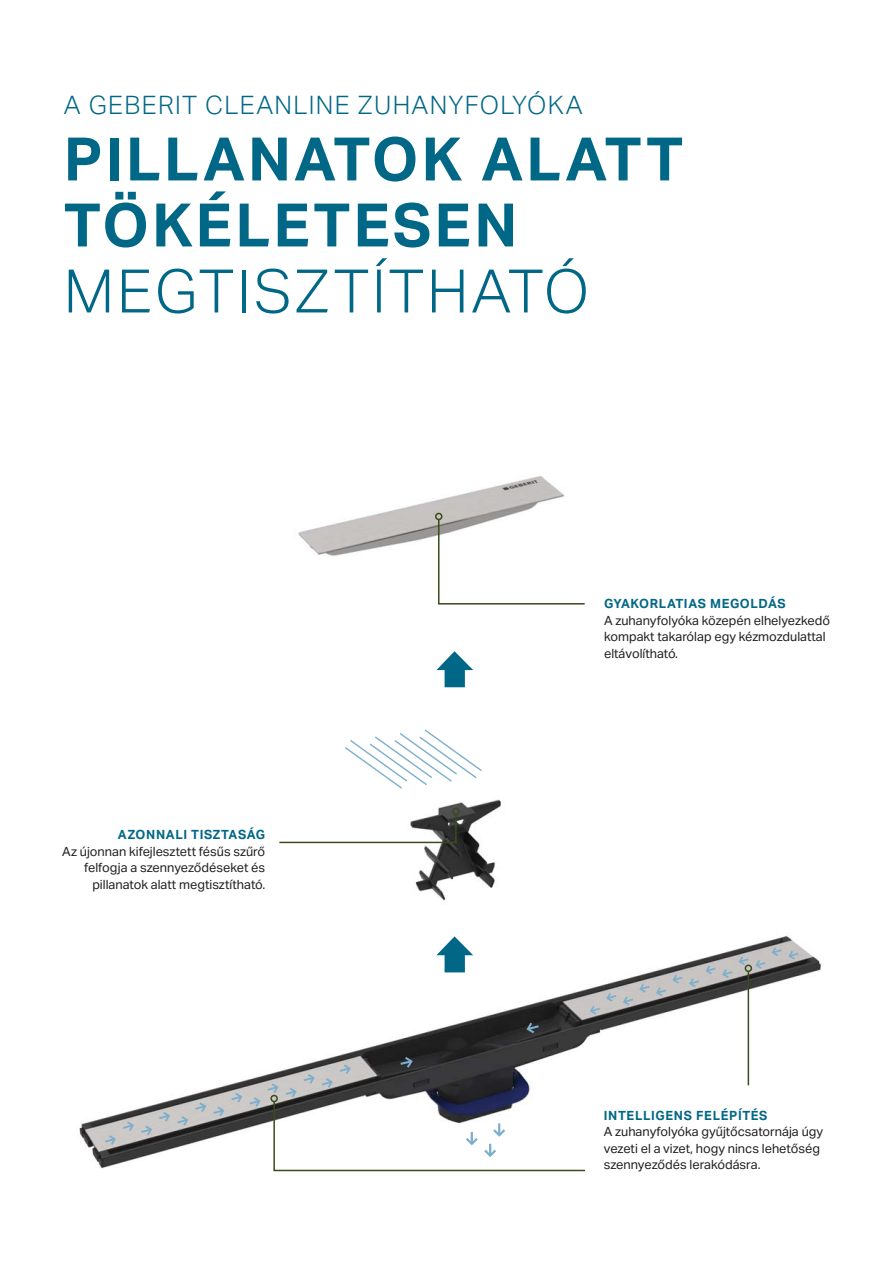
<style>
.page{position:relative;width:893px;height:1263px;background:#fff}
.page>*{position:absolute;margin:0;border:0;box-sizing:border-box;transform-origin:0 0}
.t1{font:700 60px/66px "Aktiv Grotesk Geberit";letter-spacing:.05em;color:#006886}
.t2{font:300 60px "Aktiv Grotesk Geberit";letter-spacing:.05em;color:#006886}
.t3{font:300 25.5px "Aktiv Grotesk Geberit";letter-spacing:.05em;color:#006886}
.t4{font:12.75px/16.5px "Aktiv Grotesk Geberit";color:#231f20}
.t5{font:700 12.75px "Aktiv Grotesk Geberit";letter-spacing:.05em;color:#006886}
</style>
<div class="page">
<img style="left:79px;top:935px;width:743px;height:234px">
<img style="left:298px;top:475px;width:266px;height:81px">
<img style="left:415px;top:799px;width:86px;height:102px">
<svg style="left:526px;top:1023px;width:13px;height:10px"></svg>
<svg style="left:159px;top:1112px;width:11px;height:9px"></svg>
<svg style="left:195px;top:1102px;width:11px;height:10px"></svg>
<svg style="left:231px;top:1093px;width:11px;height:9px"></svg>
<svg style="left:141px;top:1125px;width:11px;height:10px"></svg>
<svg style="left:177px;top:1116px;width:11px;height:10px"></svg>
<svg style="left:213px;top:1106px;width:11px;height:10px"></svg>
<svg style="left:250px;top:1097px;width:11px;height:10px"></svg>
<svg style="left:123px;top:1121px;width:11px;height:10px"></svg>
<svg style="left:105px;top:1135px;width:11px;height:10px"></svg>
<svg style="left:755px;top:960px;width:10px;height:9px"></svg>
<svg style="left:722px;top:969px;width:10px;height:9px"></svg>
<svg style="left:689px;top:978px;width:10px;height:9px"></svg>
<svg style="left:656px;top:987px;width:10px;height:9px"></svg>
<svg style="left:623px;top:996px;width:10px;height:9px"></svg>
<svg style="left:590px;top:1006px;width:10px;height:8px"></svg>
<svg style="left:772px;top:947px;width:10px;height:9px"></svg>
<svg style="left:738px;top:956px;width:11px;height:9px"></svg>
<svg style="left:705px;top:965px;width:11px;height:9px"></svg>
<svg style="left:672px;top:975px;width:10px;height:8px"></svg>
<svg style="left:639px;top:984px;width:10px;height:9px"></svg>
<svg style="left:606px;top:993px;width:10px;height:9px"></svg>
<svg style="left:788px;top:951px;width:10px;height:8px"></svg>
<svg style="left:345px;top:729px;width:137px;height:60px"></svg>
<svg style="left:437px;top:518px;width:148px;height:87px"></svg>
<div style="left:435px;top:513px;width:7px;height:7px;border:2px solid #3a4b1c;border-radius:50%"></div>
<svg style="left:279px;top:813px;width:178px;height:31px"></svg>
<div style="left:452px;top:808px;width:8px;height:7px;border:2px solid #3a4b1c;border-radius:50%"></div>
<svg style="left:436px;top:651px;width:37px;height:36px"></svg>
<svg style="left:436px;top:936px;width:37px;height:36px"></svg>
<hr style="left:748px;top:971px;width:1px;height:114px;background:#3a4b1c">
<div style="left:745px;top:964px;width:7px;height:8px;border:2px solid #3a4b1c;border-radius:50%"></div>
<svg style="left:268px;top:1057px;width:318px;height:115px"></svg>
<div style="left:270px;top:1095px;width:8px;height:7px;border:2px solid #3a4b1c;border-radius:50%"></div>
<h2 class="t3" style="left:64px;top:91px;width:520px">A GEBERIT CLEANLINE ZUHANYFOLYÓKA</h2>
<h1 class="t1" style="left:64px;top:127px;width:621px">PILLANATOK ALATT<br>TÖKÉLETESEN</h1>
<h1 class="t2" style="left:64px;top:258px;width:527px">MEGTISZTÍTHATÓ</h1>
<p class="t5" style="left:118px;top:828px;width:149px">AZONNALI TISZTASÁG</p>
<p class="t4" style="left:62px;top:843px;width:205px;text-align:right">Az újonnan kifejlesztett fésűs szűrő felfogja a szennyeződéseket és pillanatok alatt megtisztítható.</p>
<p class="t5" style="left:604px;top:597px;width:183px">GYAKORLATIAS MEGOLDÁS</p>
<p class="t4" style="left:604px;top:612px;width:228px">A zuhanyfolyóka közepén elhelyezkedő kompakt takarólap egy kézmozdulattal eltávolítható.</p>
<p class="t5" style="left:604px;top:1108px;width:165px">INTELLIGENS FELÉPÍTÉS</p>
<p class="t4" style="left:604px;top:1124px;width:221px">A zuhanyfolyóka gyűjtőcsatornája úgy vezeti el a vizet, hogy nincs lehetőség szennyeződés lerakódásra.</p>
</div>
